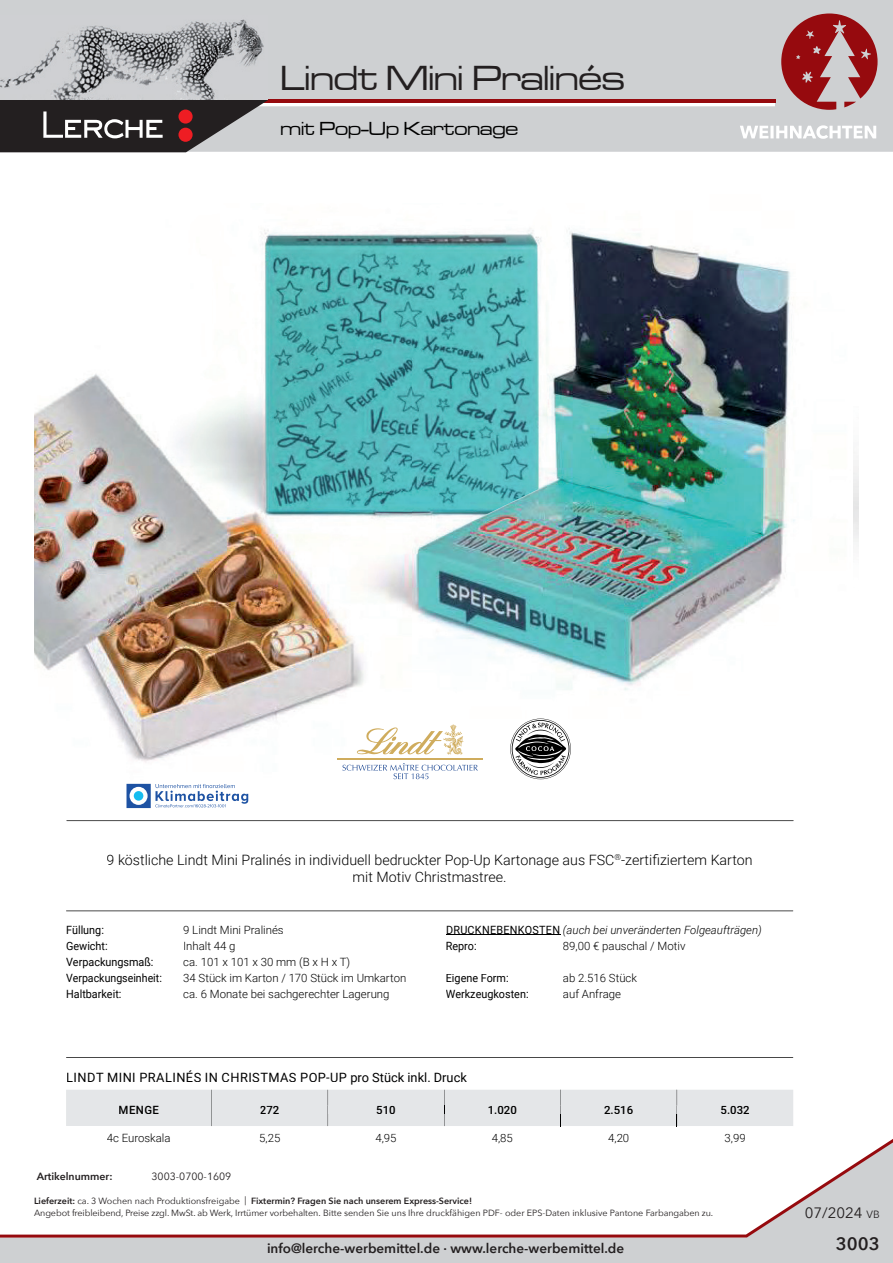
<style>
.page{position:relative;width:893px;height:1263px;background:#fff}
.page>*{position:absolute;margin:0;border:0;box-sizing:border-box;transform-origin:0 0}
.t1{font:36px "Microgramma D Medi Exte";color:#231f20}
.t2{font:19.5px "Microgramma D Medi Exte";color:#000}
.t3{font:600 18px "Avenir Next";color:#231f20}
.t4{font:15px "Avenir Next";color:#231f20}
.t5{font:300 14.25px/17.1px "Roboto";color:#000;text-align:center}
.t6{font:600 13.5px "Avenir Next";color:#231f20}
.t7{font:12.9px "Roboto";letter-spacing:.035em;color:#000}
.t8{font:300 11.4px "Roboto";color:#000}
.t9{font:11.4px "Roboto";color:#000;scale:.95 1}
.t10{font:italic 300 11.4px "Roboto";color:#000}
.t11{font:500 11.4px "Roboto";color:#000}
.t12{font:11.4px "Roboto";color:#000;scale:.93 1}
.t13{font:10.5px "Avenir Next";color:#231f20}
.t14{font:600 10.5px "Avenir Next";color:#231f20}
.t15{font:9px/12px "Avenir Next";letter-spacing:-.01em;color:#231f20}
.s1{font-weight:400;font-style:normal}
.s2{font-weight:600}
.s3{font-size:10.5px}
</style>
<div class="page">
<img style="left:34px;top:374px;width:373px;height:428px">
<img style="left:115px;top:229px;width:302px;height:325px">
<img style="left:300px;top:228px;width:286px;height:19px">
<img style="left:300px;top:554px;width:245px;height:165px">
<img style="left:300px;top:345px;width:112px;height:209px">
<img style="left:417px;top:234px;width:372px;height:445px">
<svg style="left:126px;top:784px;width:122px;height:24px"></svg>
<svg style="left:66px;top:820px;width:728px;height:1px"></svg>
<svg style="left:342px;top:763px;width:136px;height:16px"></svg>
<hr style="left:337px;top:758px;width:146px;height:2px;background:#cfac5d">
<svg style="left:357px;top:725px;width:107px;height:30px"></svg>
<svg style="left:510px;top:719px;width:61px;height:60px"></svg>
<svg style="left:66px;top:910px;width:727px;height:1px"></svg>
<svg style="left:66px;top:1057px;width:727px;height:1px"></svg>
<hr style="left:446px;top:934px;width:114px;height:1px;background:#000">
<div style="left:66px;top:1090px;width:727px;height:37px;background:#e4e6e8"></div>
<div style="left:0;top:0;width:893px;height:152px;background:#ced0d2"></div>
<hr style="left:0;top:100px;width:775px;height:3px;background:#960a0e">
<svg style="left:0;top:100px;width:269px;height:52px;background:#50484a"></svg>
<img style="left:0;top:15px;width:267px;height:84px">
<div style="left:0;top:1237px;width:893px;height:26px;background:#ced0d2"></div>
<svg style="left:0;top:1139px;width:893px;height:98px"></svg>
<svg style="left:740px;top:125px;width:136px;height:14px"></svg>
<svg style="left:781px;top:14px;width:97px;height:96px;background:#ae6063"></svg>
<div style="left:58px;top:749px;width:64px;height:68px;background:#fff"></div>
<h1 class="t1" style="left:281px;top:55px;width:346px">Lindt Mini Pralinés</h1>
<h2 class="t2" style="left:281px;top:116px;width:239px">mit Pop-Up Kartonage</h2>
<h3 class="t5" style="left:107px;top:850px;width:647px">9 köstliche Lindt Mini Pralinés in individuell bedruckter Pop-Up Kartonage aus FSC<sup>®</sup>-zertifiziertem Karton mit Motiv Christmastree.</h3>
<p class="t9" style="left:66px;top:922px;width:41px">Füllung:</p>
<p class="t8" style="left:183px;top:922px;width:102px">9 Lindt Mini Pralinés</p>
<p class="t10" style="left:446px;top:922px;width:317px"><span class="s1">DRUCKNEBENKOSTEN</span> (auch bei unveränderten Folgeaufträgen)</p>
<p class="t9" style="left:66px;top:938px;width:45px">Gewicht:</p>
<p class="t8" style="left:183px;top:938px;width:54px">Inhalt 44 g</p>
<p class="t9" style="left:446px;top:938px;width:34px">Repro:</p>
<p class="t8" style="left:563px;top:938px;width:124px">89,00 € pauschal / Motiv</p>
<p class="t9" style="left:66px;top:954px;width:94px">Verpackungsmaß:</p>
<p class="t8" style="left:183px;top:954px;width:169px">ca. 101 x 101 x 30 mm (B x H x T)</p>
<p class="t12" style="left:66px;top:970px;width:105px">Verpackungseinheit:</p>
<p class="t8" style="left:183px;top:970px;width:225px">34 Stück im Karton / 170 Stück im Umkarton</p>
<p class="t9" style="left:446px;top:970px;width:68px">Eigene Form:</p>
<p class="t8" style="left:563px;top:970px;width:76px">ab 2.516 Stück</p>
<p class="t9" style="left:66px;top:986px;width:60px">Haltbarkeit:</p>
<p class="t8" style="left:183px;top:986px;width:208px">ca. 6 Monate bei sachgerechter Lagerung</p>
<p class="t9" style="left:446px;top:986px;width:89px">Werkzeugkosten:</p>
<p class="t8" style="left:563px;top:986px;width:60px">auf Anfrage</p>
<h3 class="t7" style="left:66px;top:1068px;width:402px">LINDT MINI PRALINÉS IN CHRISTMAS POP-UP pro Stück inkl. Druck</h3>
<p class="t11" style="left:119px;top:1102px;width:42px">MENGE</p>
<p class="t11" style="left:260px;top:1102px;width:21px">272</p>
<p class="t11" style="left:376px;top:1102px;width:21px">510</p>
<p class="t11" style="left:488px;top:1102px;width:31px">1.020</p>
<p class="t11" style="left:604px;top:1102px;width:31px">2.516</p>
<p class="t11" style="left:720px;top:1102px;width:31px">5.032</p>
<p class="t8" style="left:107px;top:1130px;width:65px">4c Euroskala</p>
<p class="t8" style="left:259px;top:1130px;width:23px">5,25</p>
<p class="t8" style="left:375px;top:1130px;width:23px">4,95</p>
<p class="t8" style="left:492px;top:1130px;width:23px">4,85</p>
<p class="t8" style="left:608px;top:1130px;width:23px">4,20</p>
<p class="t8" style="left:724px;top:1130px;width:23px">3,99</p>
<p class="t14" style="left:37px;top:1167px;width:77px">Artikelnummer:</p>
<p class="t13" style="left:152px;top:1167px;width:81px">3003-0700-1609</p>
<p class="t15" style="left:34px;top:1194px;width:681px"><span class="s2">Lieferzeit:</span> ca. 3 Wochen nach Produktionsfreigabe | <span class="s2">Fixtermin? Fragen Sie nach unserem Express-Service!<br></span>Angebot freibleibend, Preise zzgl. MwSt. ab Werk, Irrtümer vorbehalten. Bitte senden Sie uns Ihre druckfähigen PDF- oder EPS-Daten inklusive Pantone Farbangaben zu.</p>
<h3 class="t4" style="left:805px;top:1200px;width:77px">07/2024 <span class="s3">VB</span></h3>
<h3 class="t3" style="left:836px;top:1228px;width:45px">3003</h3>
<h3 class="t4" style="left:813px;top:1200px;width:10px">3</h3>
<p class="t13" style="left:867px;top:1206px;width:15px">SA</p>
<h3 class="t6" style="left:267px;top:1236px;width:359px">info@lerche-werbemittel.de · www.lerche-werbemittel.de</h3>
</div>
